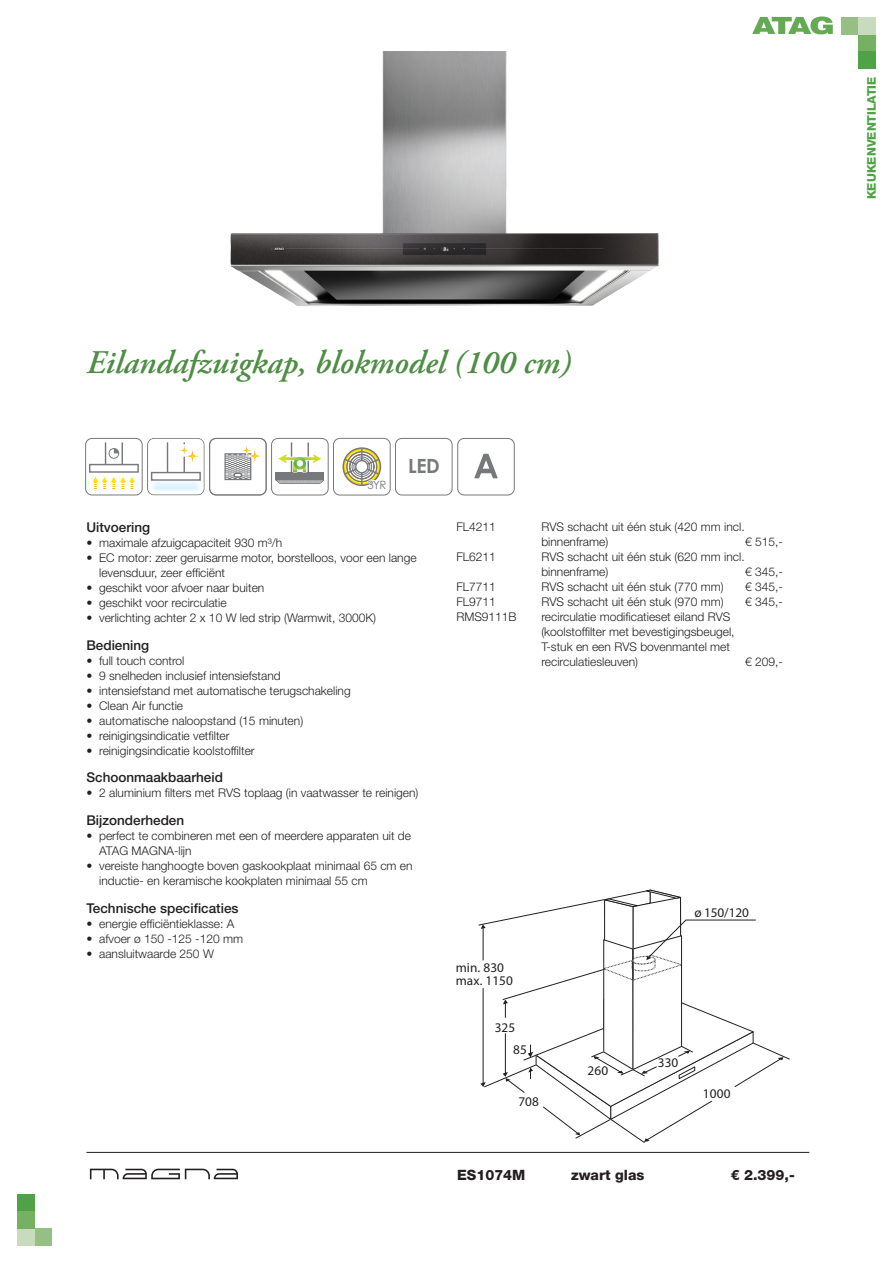
<style>
.page{position:relative;width:893px;height:1263px;background:#fff}
.page>*{position:absolute;margin:0;border:0;box-sizing:border-box;transform-origin:0 0}
.productnaam{font:italic 600 33px "Adobe Garamond Pro";color:#4e8d45}
.t1{font:700 19.5px "Century Gothic";color:#76787b}
.type_overzicht{font:800 14.25px "Helvetica Neue LT Std";color:#231f20}
.producttekst_tussenk{font:500 13.5px "Helvetica Neue LT Std";color:#231f20}
.t2{font:13.2px/12.1px "Helvetica Neue";letter-spacing:.01em;color:#231f20}
.producttekst_bullet{font:300 12px/15px "Helvetica Neue LT Std";color:#231f20}
.t3{font:800 12px "Helvetica Neue LT Std";color:#4fa346}
.t4{font:11.4px "Century Gothic";color:#76787b}
</style>
<div class="page">
<div style="left:859px;top:34px;width:17px;height:17px;background:#76b063"></div>
<div style="left:842px;top:17px;width:17px;height:17px;background:#95bf85"></div>
<div style="left:859px;top:51px;width:17px;height:17px;background:#4fa346"></div>
<div style="left:859px;top:17px;width:17px;height:17px;background:#c8dbbc"></div>
<div style="left:17px;top:1195px;width:17px;height:17px;background:#4fa346"></div>
<div style="left:34px;top:1229px;width:17px;height:17px;background:#95bf85"></div>
<div style="left:17px;top:1229px;width:17px;height:17px;background:#c8dbbc"></div>
<div style="left:17px;top:1212px;width:17px;height:17px;background:#76b063"></div>
<svg style="left:752px;top:16px;width:81px;height:18px"></svg>
<div style="left:85px;top:438px;width:58px;height:57px;border:1px solid #76787b;border-radius:6px"></div>
<div style="left:89px;top:464px;width:50px;height:9px;border:1px solid #76787b"></div>
<svg style="left:105px;top:442px;width:1px;height:23px"></svg>
<svg style="left:92px;top:477px;width:43px;height:12px"></svg>
<hr style="left:94px;top:487px;width:40px;height:1px;background:#fff">
<hr style="left:94px;top:485px;width:40px;height:1px;background:#fff">
<hr style="left:94px;top:483px;width:40px;height:1px;background:#fff">
<div style="left:109px;top:448px;width:10px;height:11px;border:1px solid #76787b;border-radius:50%"></div>
<svg style="left:114px;top:442px;width:9px;height:23px"></svg>
<img style="left:147px;top:438px;width:58px;height:57px">
<div style="left:209px;top:438px;width:58px;height:57px;border:1px solid #76787b;border-radius:6px"></div>
<div style="left:224px;top:453px;width:27px;height:27px;border:1px solid #76787b"></div>
<svg style="left:226px;top:446px;width:35px;height:33px"></svg>
<div style="left:271px;top:438px;width:58px;height:57px;border:1px solid #76787b;border-radius:6px"></div>
<hr style="left:308px;top:442px;width:1px;height:31px;background:#76787b">
<hr style="left:291px;top:442px;width:1px;height:31px;background:#76787b">
<svg style="left:275px;top:451px;width:50px;height:33px"></svg>
<svg style="left:344px;top:448px;width:36px;height:37px"></svg>
<svg style="left:345px;top:449px;width:34px;height:35px"></svg>
<svg style="left:346px;top:450px;width:32px;height:33px"></svg>
<div style="left:347px;top:452px;width:30px;height:29px;background:#78797b;border-radius:50%"></div>
<svg style="left:347px;top:452px;width:29px;height:29px"></svg>
<div style="left:348px;top:453px;width:27px;height:27px;background:#fcf5be;border-radius:50%"></div>
<svg style="left:349px;top:453px;width:26px;height:27px"></svg>
<hr style="left:361px;top:448px;width:2px;height:37px;background:#76787b">
<div style="left:342px;top:447px;width:39px;height:39px;border:1px solid #76787b;border-radius:50%"></div>
<div style="left:352px;top:456px;width:20px;height:21px;border:1px solid #76787b;border-radius:50%"></div>
<div style="left:347px;top:451px;width:30px;height:31px;border:1px solid #76787b;border-radius:50%"></div>
<div style="left:349px;top:454px;width:25px;height:25px;border:1px solid #76787b;border-radius:50%"></div>
<div style="left:333px;top:438px;width:58px;height:57px;border:1px solid #76787b;border-radius:6px"></div>
<svg style="left:343px;top:457px;width:39px;height:29px"></svg>
<div style="left:395px;top:438px;width:58px;height:57px;border:1px solid #76787b;border-radius:6px"></div>
<div style="left:457px;top:438px;width:58px;height:57px;border:1px solid #76787b;border-radius:6px"></div>
<svg style="left:474px;top:454px;width:24px;height:24px"></svg>
<img style="left:230px;top:51px;width:429px;height:255px">
<hr style="left:86px;top:1152px;width:723px;height:1px;background:#231f20">
<svg style="left:478px;top:889px;width:312px;height:254px"></svg>
<svg style="left:90px;top:1169px;width:148px;height:10px"></svg>
<p class="productnaam" style="left:86px;top:343px;width:486px">Eilandafzuigkap, blokmodel (100 cm)</p>
<p class="t4" style="left:367px;top:477px;width:20px">3YR</p>
<p class="t1" style="left:408px;top:451px;width:33px">LED</p>
<p class="producttekst_tussenk" style="left:86px;top:519px;width:65px">Uitvoering</p>
<p class="producttekst_bullet" style="left:86px;top:535px;width:197px">• maximale afzuigcapaciteit 930 m³/h</p>
<p class="producttekst_bullet" style="left:99px;top:550px;width:319px;text-indent:-13px">• EC motor: zeer geruisarme motor, borstelloos, voor een lange levensduur, zeer efficiënt</p>
<p class="producttekst_bullet" style="left:86px;top:580px;width:179px">• geschikt voor afvoer naar buiten</p>
<p class="producttekst_bullet" style="left:86px;top:595px;width:142px">• geschikt voor recirculatie</p>
<p class="producttekst_bullet" style="left:86px;top:610px;width:291px">• verlichting achter 2 x 10 W led strip (Warmwit, 3000K)</p>
<p class="producttekst_tussenk" style="left:86px;top:637px;width:64px">Bediening</p>
<p class="producttekst_bullet" style="left:86px;top:652px;width:100px">• full touch control</p>
<p class="producttekst_bullet" style="left:86px;top:667px;width:196px">• 9 snelheden inclusief intensiefstand</p>
<p class="producttekst_bullet" style="left:86px;top:682px;width:266px">• intensiefstand met automatische terugschakeling</p>
<p class="producttekst_bullet" style="left:86px;top:697px;width:98px">• Clean Air functie</p>
<p class="producttekst_bullet" style="left:86px;top:712px;width:218px">• automatische naloopstand (15 minuten)</p>
<p class="producttekst_bullet" style="left:86px;top:727px;width:145px">• reinigingsindicatie vetfilter</p>
<p class="producttekst_bullet" style="left:86px;top:742px;width:170px">• reinigingsindicatie koolstoffilter</p>
<p class="producttekst_tussenk" style="left:86px;top:769px;width:138px">Schoonmaakbaarheid</p>
<p class="producttekst_bullet" style="left:86px;top:785px;width:334px">• 2 aluminium filters met RVS toplaag (in vaatwasser te reinigen)</p>
<p class="producttekst_tussenk" style="left:86px;top:812px;width:99px">Bijzonderheden</p>
<p class="producttekst_bullet" style="left:99px;top:828px;width:313px;text-indent:-13px">• perfect te combineren met een of meerdere apparaten uit de<br>ATAG MAGNA-lijn</p>
<p class="producttekst_bullet" style="left:99px;top:858px;width:315px;text-indent:-13px">• vereiste hanghoogte boven gaskookplaat minimaal 65 cm en inductie- en keramische kookplaten minimaal 55 cm</p>
<p class="producttekst_tussenk" style="left:86px;top:900px;width:154px">Technische specificaties</p>
<p class="producttekst_bullet" style="left:86px;top:916px;width:149px">• energie efficiëntieklasse: A</p>
<p class="producttekst_bullet" style="left:86px;top:931px;width:158px">• afvoer ø 150 -125 -120 mm</p>
<p class="producttekst_bullet" style="left:86px;top:946px;width:129px">• aansluitwaarde 250 W</p>
<p class="producttekst_bullet" style="left:456px;top:519px;width:41px">FL4211</p>
<p class="producttekst_bullet" style="left:541px;top:519px;width:205px">RVS schacht uit één stuk (420 mm incl. binnenframe)</p>
<p class="producttekst_bullet" style="left:745px;top:534px;width:39px">€ 515,-</p>
<p class="producttekst_bullet" style="left:456px;top:549px;width:41px">FL6211</p>
<p class="producttekst_bullet" style="left:541px;top:549px;width:205px">RVS schacht uit één stuk (620 mm incl. binnenframe)</p>
<p class="producttekst_bullet" style="left:745px;top:564px;width:39px">€ 345,-</p>
<p class="producttekst_bullet" style="left:456px;top:579px;width:41px">FL7711</p>
<p class="producttekst_bullet" style="left:541px;top:579px;width:184px">RVS schacht uit één stuk (770 mm)</p>
<p class="producttekst_bullet" style="left:745px;top:579px;width:39px">€ 345,-</p>
<p class="producttekst_bullet" style="left:456px;top:594px;width:41px">FL9711</p>
<p class="producttekst_bullet" style="left:541px;top:594px;width:184px">RVS schacht uit één stuk (970 mm)</p>
<p class="producttekst_bullet" style="left:745px;top:594px;width:39px">€ 345,-</p>
<p class="producttekst_bullet" style="left:456px;top:609px;width:62px">RMS9111B</p>
<p class="producttekst_bullet" style="left:541px;top:609px;width:195px">recirculatie modificatieset eiland RVS (koolstoffilter met bevestigingsbeugel, T-stuk en een RVS bovenmantel met recirculatiesleuven)</p>
<p class="producttekst_bullet" style="left:745px;top:654px;width:39px">€ 209,-</p>
<p class="t2" style="left:456px;top:962px;width:59px">min. 830 max. 1150</p>
<p class="t2" style="left:495px;top:1022px;width:22px">325</p>
<p class="t2" style="left:513px;top:1043px;width:15px">85</p>
<p class="t2" style="left:518px;top:1095px;width:22px">708</p>
<p class="t2" style="left:587px;top:1064px;width:22px">260</p>
<p class="t2" style="left:694px;top:906px;width:56px">ø 150/120</p>
<p class="t2" style="left:658px;top:1056px;width:22px">330</p>
<p class="t2" style="left:703px;top:1087px;width:29px">1000</p>
<p class="type_overzicht" style="left:457px;top:1166px;width:70px">ES1074M</p>
<p class="type_overzicht" style="left:571px;top:1166px;width:75px">zwart glas</p>
<p class="type_overzicht" style="left:731px;top:1166px;width:66px">€ 2.399,-</p>
<p class="t3" style="left:864px;top:199px;width:124px;rotate:-90deg">KEUKENVENTILATIE</p>
</div>
